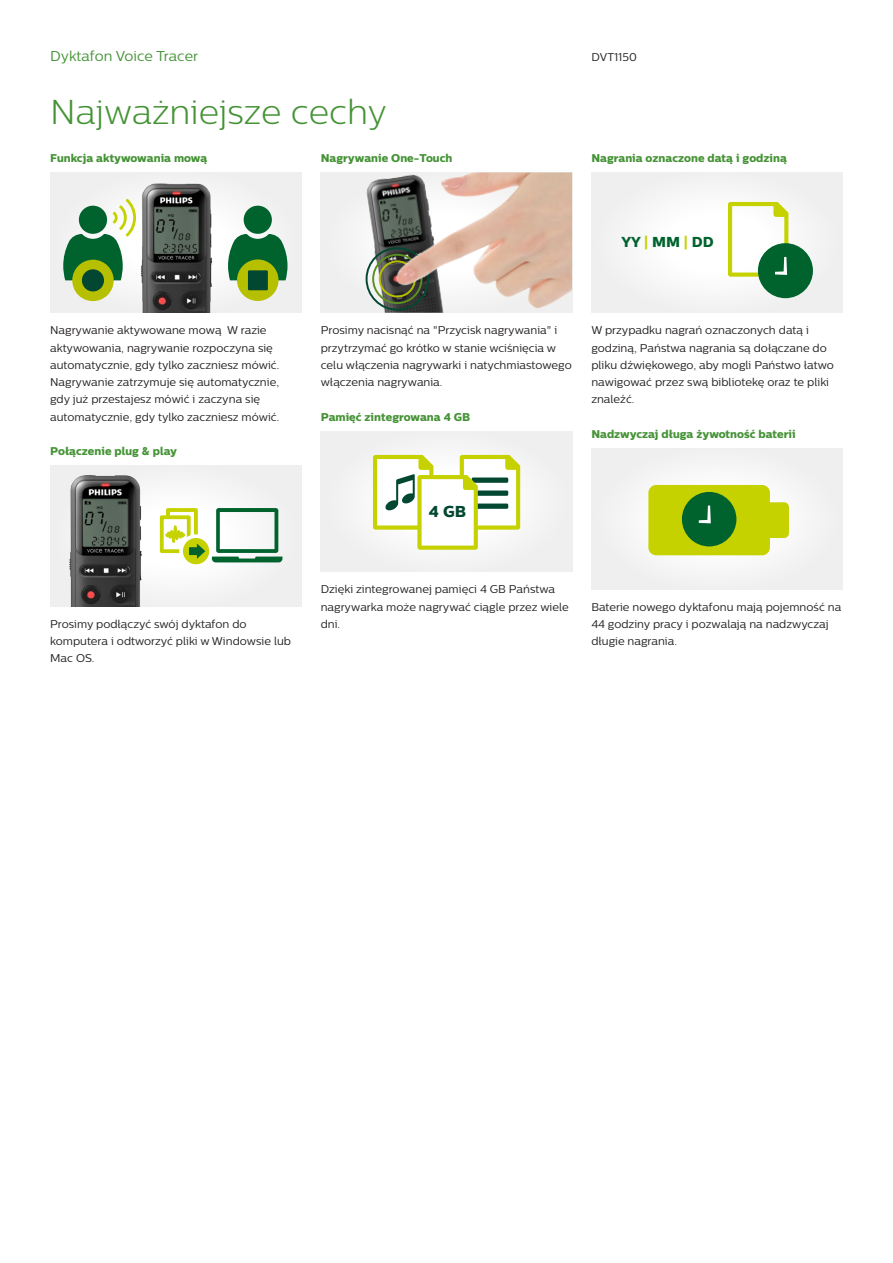
<style>
.page{position:relative;width:893px;height:1263px;background:#fff}
.page>*{position:absolute;margin:0;border:0;box-sizing:border-box;transform-origin:0 0}
.Specs___Highlights_h{font:300 34.5px "Centrale Sans";color:#459336}
.t1{font:15.75px "Centrale Sans X Bold";color:#024731}
.t2{font:14.4px "Centrale Sans X Bold";color:#00632e}
.Product_name{font:14.25px "Centrale Sans";color:#459336}
.Feature_text{font:11.25px/17.2px "Centrale Sans";color:#231f20}
.Feature_name{font:11.25px "Centrale Sans X Bold";color:#459336}
.CNT_back{font:11.25px "Centrale Sans";color:#231f20}
.s1{color:#c5d200}
</style>
<div class="page">
<div style="left:50px;top:172px;width:251px;height:141px;background:#efefef"></div>
<img style="left:76px;top:183px;width:196px;height:130px">
<div style="left:244px;top:206px;width:28px;height:28px;background:#00632e;border-radius:50%"></div>
<svg style="left:63px;top:199px;width:73px;height:81px"></svg>
<div style="left:237px;top:259px;width:42px;height:42px;background:#b6bf00;border-radius:50%"></div>
<svg style="left:228px;top:234px;width:59px;height:56px"></svg>
<div style="left:72px;top:260px;width:42px;height:41px;background:#b6bf00;border-radius:50%"></div>
<div style="left:82px;top:269px;width:22px;height:22px;background:#024731;border-radius:50%"></div>
<div style="left:50px;top:466px;width:251px;height:140px;background:#efefef"></div>
<img style="left:69px;top:475px;width:144px;height:131px">
<svg style="left:159px;top:507px;width:123px;height:61px"></svg>
<img style="left:321px;top:172px;width:251px;height:141px">
<div style="left:321px;top:431px;width:251px;height:141px;background:#f1f1f1"></div>
<svg style="left:373px;top:455px;width:147px;height:95px"></svg>
<div style="left:591px;top:172px;width:252px;height:141px;background:linear-gradient(to right,#f6f6f6,#f2f2f2)"></div>
<svg style="left:728px;top:202px;width:85px;height:96px"></svg>
<div style="left:591px;top:449px;width:252px;height:140px;background:#f2f2f2"></div>
<svg style="left:648px;top:485px;width:141px;height:70px;background:#9cbb1f"></svg>
<p class="Product_name" style="left:50px;top:48px;width:149px">Dyktafon Voice Tracer</p>
<p class="CNT_back" style="left:591px;top:50px;width:47px">DVT1150</p>
<p class="Specs___Highlights_h" style="left:50px;top:92px;width:338px">Najważniejsze cechy</p>
<p class="Feature_name" style="left:50px;top:151px;width:159px">Funkcja aktywowania mową</p>
<p class="Feature_name" style="left:321px;top:151px;width:133px">Nagrywanie One-Touch</p>
<p class="Feature_name" style="left:591px;top:151px;width:197px">Nagrania oznaczone datą i godziną</p>
<p class="t2" style="left:621px;top:233px;width:94px">YY <span class="s1">|</span> MM <span class="s1">|</span> DD</p>
<p class="Feature_text" style="left:50px;top:321px;width:231px">Nagrywanie aktywowane mową W razie aktywowania, nagrywanie rozpoczyna się automatycznie, gdy tylko zaczniesz mówić.<br>Nagrywanie zatrzymuje się automatycznie, gdy już przestajesz mówić i zaczyna się automatycznie, gdy tylko zaczniesz mówić.</p>
<p class="Feature_name" style="left:50px;top:444px;width:128px">Połączenie plug &amp; play</p>
<p class="Feature_text" style="left:50px;top:615px;width:242px">Prosimy podłączyć swój dyktafon do komputera i odtworzyć pliki w Windowsie lub<br>Mac OS.</p>
<p class="Feature_text" style="left:321px;top:321px;width:252px">Prosimy nacisnąć na "Przycisk nagrywania" i przytrzymać go krótko w stanie wciśnięcia w celu włączenia nagrywarki i natychmiastowego włączenia nagrywania.</p>
<p class="Feature_name" style="left:321px;top:409px;width:151px">Pamięć zintegrowana 4 GB</p>
<p class="Feature_text" style="left:591px;top:321px;width:244px">W przypadku nagrań oznaczonych datą i godziną, Państwa nagrania są dołączane do pliku dźwiękowego, aby mogli Państwo łatwo nawigować przez swą bibliotekę oraz te pliki znaleźć.</p>
<p class="Feature_name" style="left:591px;top:427px;width:206px">Nadzwyczaj długa żywotność baterii</p>
<p class="t1" style="left:429px;top:502px;width:39px">4 GB</p>
<p class="Feature_text" style="left:321px;top:580px;width:249px">Dzięki zintegrowanej pamięci 4 GB Państwa nagrywarka może nagrywać ciągle przez wiele dni.</p>
<p class="Feature_text" style="left:591px;top:598px;width:251px">Baterie nowego dyktafonu mają pojemność na<br>44 godziny pracy i pozwalają na nadzwyczaj długie nagrania.</p>
</div>
